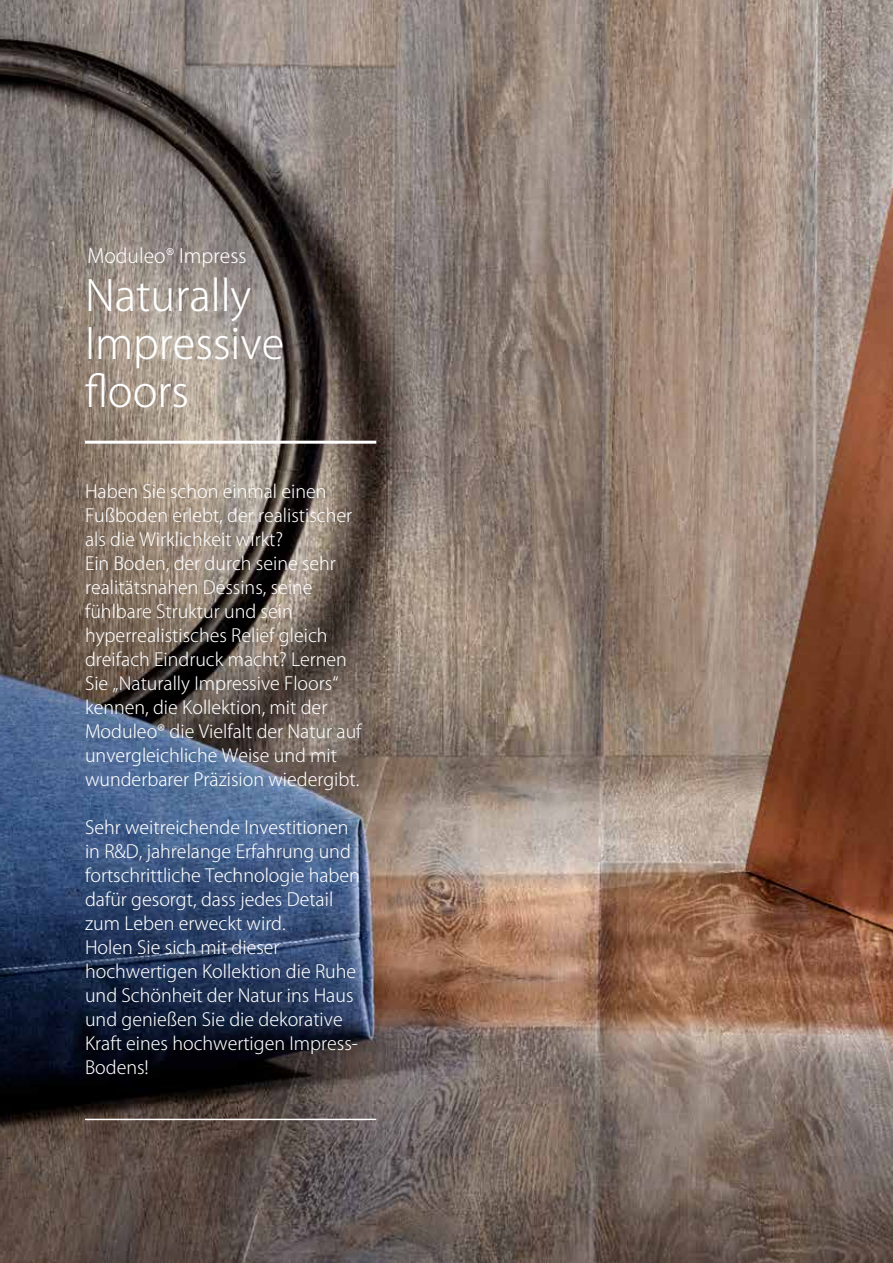
<style>
.page{position:relative;width:893px;height:1263px;background:#fff}
.page>*{position:absolute;margin:0;border:0;box-sizing:border-box;transform-origin:0 0}
.t1{font:300 42px/48px "Koz Go Pro";color:#fff}
.t2{font:300 19.5px "Koz Go Pro";color:#fff}
.t3{font:300 18px/24px "Koz Go Pr 6 N";color:#fff}
</style>
<div class="page">
<img style="left:0;top:0;width:893px;height:1263px">
<hr style="left:85px;top:441px;width:291px;height:3px;background:#fff">
<hr style="left:85px;top:1119px;width:291px;height:1px;background:#fff">
<p class="t2" style="left:87px;top:243px;width:161px">Moduleo® Impress</p>
<h1 class="t1" style="left:85px;top:272px;width:201px">Naturally<br>Impressive floors</h1>
<p class="t3" style="left:85px;top:480px;width:278px">Haben Sie schon einmal einen<br>Fußboden erlebt, der realistischer als die Wirklichkeit wirkt?<br>Ein Boden, der durch seine sehr realitätsnahen Dessins, seine fühlbare Struktur und sein hyperrealistisches Relief gleich dreifach Eindruck macht? Lernen<br>Sie „Naturally Impressive Floors“ kennen, die Kollektion, mit der<br>Moduleo® die Vielfalt der Natur auf unvergleichliche Weise und mit wunderbarer Präzision wiedergibt.</p>
<p class="t3" style="left:85px;top:816px;width:276px">Sehr weitreichende Investitionen in R&amp;D, jahrelange Erfahrung und fortschrittliche Technologie haben dafür gesorgt, dass jedes Detail zum Leben erweckt wird.<br>Holen Sie sich mit dieser hochwertigen Kollektion die Ruhe und Schönheit der Natur ins Haus und genießen Sie die dekorative<br>Kraft eines hochwertigen Impress-<br>Bodens!</p>
</div>
